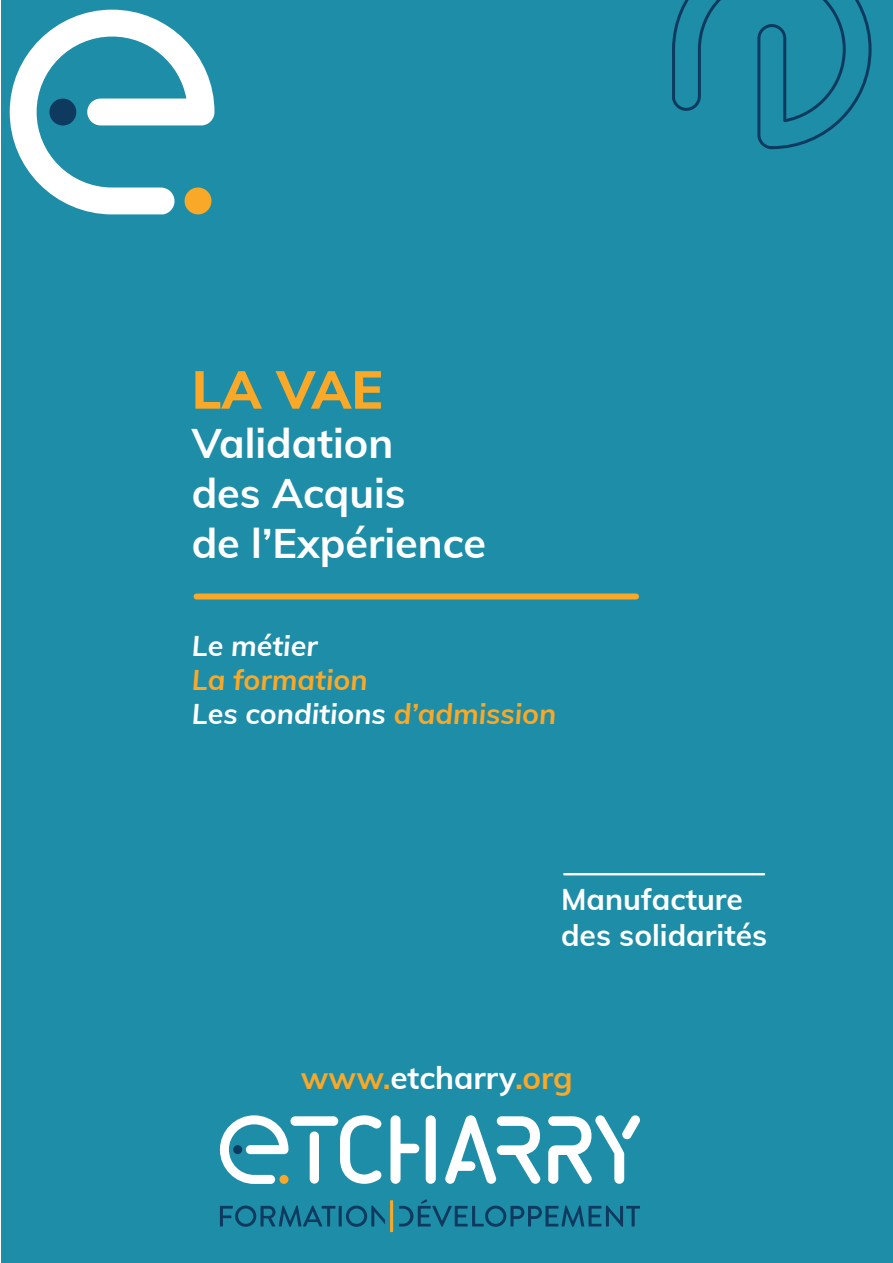
<style>
.page{position:relative;width:893px;height:1263px;background:#fff}
.page>*{position:absolute;margin:0;border:0;box-sizing:border-box;transform-origin:0 0}
.t1{font:800 52.65px "Muli";color:#f9a827}
.t2{font:700 41.4px/49.7px "Muli";color:#fff}
.t3{font:700 31.5px "Muli";color:#f9a827}
.t4{font:700 30px/36px "Muli";color:#fff}
.t5{font:italic 700 28.65px/34.3px "Muli";color:#f9a827}
.t6{font:italic 700 28.65px "Muli";color:#fff}
.s1{color:#fff}
</style>
<div class="page">
<div style="left:1px;top:1px;width:891px;height:1262px;background:#1e8da7"></div>
<svg style="left:10px;top:10px;width:204px;height:204px"></svg>
<hr style="left:390px;top:1200px;width:3px;height:32px;background:#f9a827">
<svg style="left:399px;top:1199px;width:241px;height:28px"></svg>
<svg style="left:220px;top:1205px;width:115px;height:22px"></svg>
<hr style="left:339px;top:1206px;width:3px;height:20px;background:#0e3a60">
<svg style="left:346px;top:1205px;width:39px;height:22px"></svg>
<div style="left:426px;top:1115px;width:10px;height:69px;background:#fff;border-radius:5px"></div>
<svg style="left:390px;top:1115px;width:29px;height:69px"></svg>
<svg style="left:220px;top:1115px;width:161px;height:69px"></svg>
<svg style="left:548px;top:1115px;width:92px;height:69px"></svg>
<svg style="left:445px;top:1115px;width:95px;height:69px"></svg>
<div style="left:563px;top:873px;width:202px;height:2px;border:2px solid #fff"></div>
<div style="left:196px;top:593px;width:440px;height:6px;background:#f9a827"></div>
<svg style="left:671px;top:0;width:202px;height:876px"></svg>
<h1 class="t1" style="left:192px;top:351px;width:193px">LA VAE</h1>
<h2 class="t2" style="left:192px;top:417px;width:296px">Validation<br>des Acquis<br>de l’Expérience</h2>
<p class="t6" style="left:192px;top:624px;width:127px">Le métier</p>
<p class="t5" style="left:192px;top:661px;width:366px">La formation<br><span class="s1">Les conditions</span> d’admission</p>
<p class="t4" style="left:561px;top:880px;width:208px">Manufacture des solidarités</p>
<p class="t3" style="left:301px;top:1055px;width:273px">www.<span class="s1">etcharry</span>.org</p>
</div>
